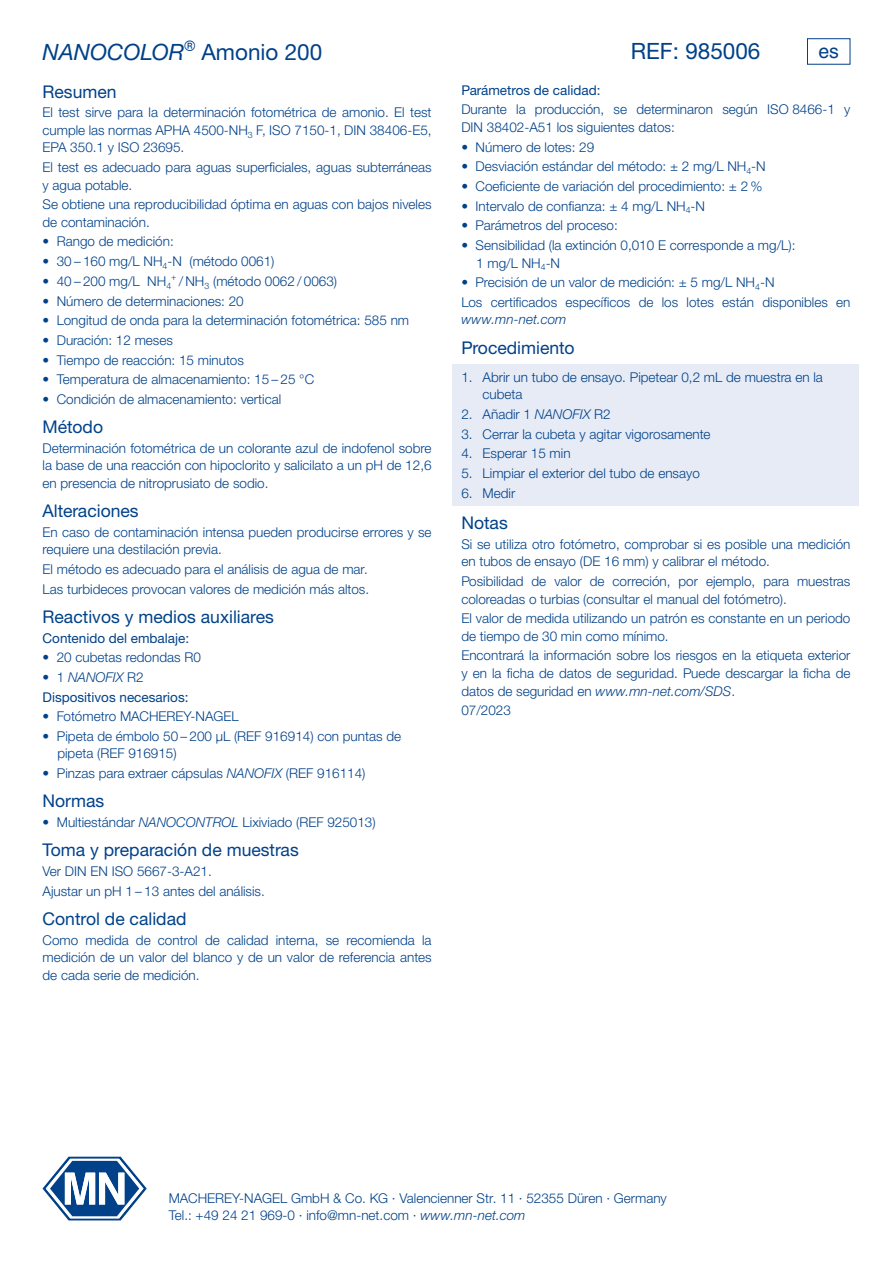
<style>
.page{position:relative;width:893px;height:1263px;background:#fff}
.page>*{position:absolute;margin:0;border:0;box-sizing:border-box;transform-origin:0 0}
.t1{font:italic 22.5px "Helvetica Neue LTW1 G";color:#004189}
.t2{font:22.5px "Helvetica Neue LTW1 G";color:#004189}
.t3{font:19.5px "Helvetica LT Pro";color:#004189}
.t4{font:17.55px "Helvetica Neue LTW1 G";color:#004189}
.t5{font:300 13.5px/17.5px "Helvetica Neue LTW1 G";color:#004189}
.t6{font:13.5px/19.6px "Helvetica Neue LTW1 G";color:#004189}
.t7{font:italic 300 13.5px "Helvetica Neue LTW1 G";color:#004189}
.s1{font-style:normal}
.s2{font-weight:300}
.s3{font-weight:300;font-style:italic}
.s4{font-style:italic}
</style>
<div class="page">
<svg style="left:43px;top:1157px;width:104px;height:63px"></svg>
<div style="left:807px;top:38px;width:43px;height:27px;border:1px solid #004189"></div>
<div style="left:453px;top:364px;width:406px;height:43px;background:#e6ebf6"></div>
<div style="left:453px;top:401px;width:406px;height:26px;background:#e6ebf6"></div>
<div style="left:453px;top:421px;width:406px;height:26px;background:#e6ebf6"></div>
<div style="left:453px;top:440px;width:406px;height:26px;background:#e6ebf6"></div>
<div style="left:453px;top:460px;width:406px;height:26px;background:#e6ebf6"></div>
<div style="left:453px;top:480px;width:406px;height:26px;background:#e6ebf6"></div>
<h1 class="t1" style="left:43px;top:38px;width:281px">NANOCOLOR<sup>®</sup> <span class="s1">Amonio 200</span></h1>
<h2 class="t3" style="left:818px;top:40px;width:22px">es</h2>
<h1 class="t2" style="left:631px;top:37px;width:131px">REF: 985006</h1>
<p class="t4" style="left:43px;top:80px;width:76px">Resumen</p>
<p class="t5" style="left:43px;top:104px;width:391px;text-align:justify">El test sirve para la determinación fotométrica de amonio. El test cumple las normas APHA 4500-NH<sub>3</sub> F, ISO 7150‑1, DIN 38406‑E5, EPA 350.1 y ISO 23695.</p>
<p class="t5" style="left:43px;top:158px;width:391px">El test es adecuado para aguas superficiales, aguas subterráneas y agua potable.</p>
<p class="t5" style="left:43px;top:196px;width:391px">Se obtiene una reproducibilidad óptima en aguas con bajos niveles de contaminación.</p>
<p class="t5" style="left:43px;top:233px;width:133px">• Rango de medición:</p>
<p class="t5" style="left:43px;top:253px;width:234px">• 30 – 160 mg/L NH<sub>4</sub>-N (método 0061)</p>
<p class="t5" style="left:43px;top:272px;width:296px">• 40 – 200 mg/L NH<sub>4</sub><sup>+</sup> / NH<sub>3</sub> (método 0062 / 0063)</p>
<p class="t5" style="left:43px;top:292px;width:203px">• Número de determinaciones: 20</p>
<p class="t5" style="left:43px;top:312px;width:368px">• Longitud de onda para la determinación fotométrica: 585 nm</p>
<p class="t5" style="left:43px;top:331px;width:132px">• Duración: 12 meses</p>
<p class="t5" style="left:43px;top:351px;width:203px">• Tiempo de reacción: 15 minutos</p>
<p class="t5" style="left:43px;top:371px;width:273px">• Temperatura de almacenamiento: 15 – 25 °C</p>
<p class="t5" style="left:43px;top:390px;width:240px">• Condición de almacenamiento: vertical</p>
<p class="t4" style="left:43px;top:416px;width:62px">Método</p>
<p class="t5" style="left:43px;top:439px;width:391px;text-align:justify">Determinación fotométrica de un colorante azul de indofenol sobre la base de una reacción con hipoclorito y salicilato a un pH de 12,6 en presencia de nitroprusiato de sodio.</p>
<p class="t4" style="left:43px;top:500px;width:98px">Alteraciones</p>
<p class="t5" style="left:43px;top:523px;width:391px">En caso de contaminación intensa pueden producirse errores y se requiere una destilación previa.</p>
<p class="t5" style="left:43px;top:559px;width:328px;line-height:19.6px">El método es adecuado para el análisis de agua de mar.<br>Las turbideces provocan valores de medición más altos.</p>
<p class="t4" style="left:43px;top:606px;width:233px">Reactivos y medios auxiliares</p>
<p class="t6" style="left:43px;top:628px;width:148px">Contenido del embalaje:</p>
<p class="t5" style="left:43px;top:649px;width:160px">• 20 cubetas redondas R0</p>
<p class="t6" style="left:43px;top:667px;width:148px"><span class="s2">• 1</span> <span class="s3">NANOFIX</span> <span class="s2">R2<br></span>Dispositivos necesarios:</p>
<p class="t5" style="left:43px;top:708px;width:198px">• Fotómetro MACHEREY‑NAGEL</p>
<p class="t5" style="left:57px;top:727px;width:345px;text-indent:-15px">• Pipeta de émbolo 50 – 200 µL (REF 916914) con puntas de pipeta (REF 916915)</p>
<p class="t5" style="left:43px;top:764px;width:324px">• Pinzas para extraer cápsulas <span class="s4">NANOFIX</span> (REF 916114)</p>
<p class="t4" style="left:43px;top:790px;width:63px">Normas</p>
<p class="t5" style="left:43px;top:813px;width:335px">• Multiestándar <span class="s4">NANOCONTROL</span> Lixiviado (REF 925013)</p>
<p class="t4" style="left:43px;top:839px;width:258px">Toma y preparación de muestras</p>
<p class="t5" style="left:43px;top:861px;width:224px;line-height:19.6px">Ver DIN EN ISO 5667‑3‑A21.<br>Ajustar un pH 1 – 13 antes del análisis.</p>
<p class="t4" style="left:43px;top:908px;width:145px">Control de calidad</p>
<p class="t5" style="left:43px;top:931px;width:391px;text-align:justify">Como medida de control de calidad interna, se recomienda la medición de un valor del blanco y de un valor de referencia antes de cada serie de medición.</p>
<p class="t6" style="left:461px;top:80px;width:141px">Parámetros de calidad:</p>
<p class="t5" style="left:461px;top:101px;width:391px">Durante la producción, se determinaron según ISO 8466‑1 y<br>DIN 38402‑A51 los siguientes datos:</p>
<p class="t5" style="left:461px;top:138px;width:134px">• Número de lotes: 29</p>
<p class="t5" style="left:461px;top:158px;width:306px">• Desviación estándar del método: ± 2 mg/L NH<sub>4</sub>-N</p>
<p class="t5" style="left:461px;top:177px;width:303px">• Coeficiente de variación del procedimiento: ± 2 %</p>
<p class="t5" style="left:461px;top:197px;width:245px">• Intervalo de confianza: ± 4 mg/L NH<sub>4</sub>-N</p>
<p class="t5" style="left:461px;top:217px;width:158px">• Parámetros del proceso:</p>
<p class="t5" style="left:476px;top:236px;width:321px;text-indent:-15px">• Sensibilidad (la extinción 0,010 E corresponde a mg/L):<br>1 mg/L NH<sub>4</sub>-N</p>
<p class="t5" style="left:461px;top:273px;width:391px;line-height:19.6px">• Precisión de un valor de medición: ± 5 mg/L NH<sub>4</sub>-N<br>Los certificados específicos de los lotes están disponibles en</p>
<p class="t7" style="left:461px;top:311px;width:107px">www.mn-net.com</p>
<p class="t4" style="left:461px;top:337px;width:115px">Procedimiento</p>
<p class="t5" style="left:483px;top:368px;width:342px;text-indent:-21px">1. Abrir un tubo de ensayo. Pipetear 0,2 mL de muestra en la cubeta</p>
<p class="t5" style="left:461px;top:405px;width:151px">2. Añadir 1 <span class="s4">NANOFIX</span> R2</p>
<p class="t5" style="left:461px;top:425px;width:251px">3. Cerrar la cubeta y agitar vigorosamente</p>
<p class="t5" style="left:461px;top:445px;width:111px">4. Esperar 15 min</p>
<p class="t5" style="left:461px;top:464px;width:240px">5. Limpiar el exterior del tubo de ensayo</p>
<p class="t5" style="left:461px;top:484px;width:56px">6. Medir</p>
<p class="t4" style="left:461px;top:512px;width:48px">Notas</p>
<p class="t5" style="left:461px;top:535px;width:391px">Si se utiliza otro fotómetro, comprobar si es posible una medición en tubos de ensayo (DE 16 mm) y calibrar el método.</p>
<p class="t5" style="left:461px;top:572px;width:391px">Posibilidad de valor de correción, por ejemplo, para muestras coloreadas o turbias (consultar el manual del fotómetro).</p>
<p class="t5" style="left:461px;top:610px;width:391px">El valor de medida utilizando un patrón es constante en un periodo de tiempo de 30 min como mínimo.</p>
<p class="t5" style="left:461px;top:647px;width:391px;text-align:justify">Encontrará la información sobre los riesgos en la etiqueta exterior y en la ficha de datos de seguridad. Puede descargar la ficha de datos de seguridad en <span class="s4">www.mn-net.com/SDS</span>.</p>
<p class="t5" style="left:461px;top:702px;width:51px">07/2023</p>
<p class="t5" style="left:169px;top:1189px;width:500px">MACHEREY-NAGEL GmbH &amp; Co. KG · Valencienner Str. 11 · 52355 Düren · Germany<br>Tel.: +49 24 21 969-0 · info@mn-net.com · <span class="s4">www.mn-net.com</span></p>
</div>
